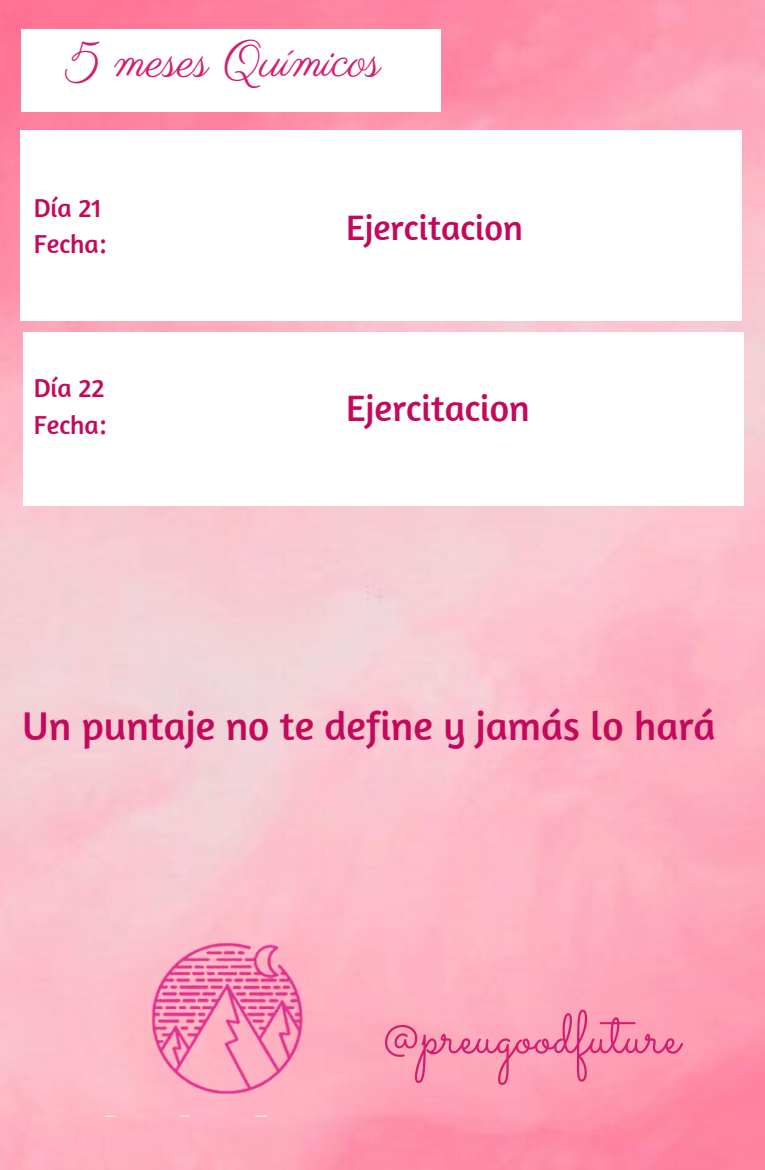
<style>
.page{position:relative;width:765px;height:1170px;background:#fff}
.page>*{position:absolute;margin:0;border:0;box-sizing:border-box;transform-origin:0 0}
.t1{font:60.62px "Sacramento";color:#d31d6f}
.t2{font:49.62px "Parisienne";color:#d31d6f}
.t3{font:41px "Amaranth";color:#c4095d}
.t4{font:37.5px "Amaranth";color:#c4095d}
.t5{font:36.12px "Amaranth";color:#c4095d}
.t6{font:26.5px/36.6px "Amaranth";color:#c4095d}
</style>
<div class="page">
<img style="left:105px;top:893px;width:253px;height:222px">
<p class="t2" style="left:67px;top:31px;width:315px">5 meses Químicos</p>
<p class="t6" style="left:34px;top:188px;width:74px">Día 21<br>Fecha:</p>
<p class="t6" style="left:34px;top:368px;width:74px">Día 22<br>Fecha:</p>
<p class="t5" style="left:346px;top:204px;width:178px">Ejercitacion</p>
<p class="t4" style="left:346px;top:384px;width:185px">Ejercitacion</p>
<p class="t3" style="left:23px;top:699px;width:694px">Un puntaje no te define y jamás lo hará</p>
<h1 class="t1" style="left:379px;top:996px;width:302px">@preugoodfuture</h1>
</div>
